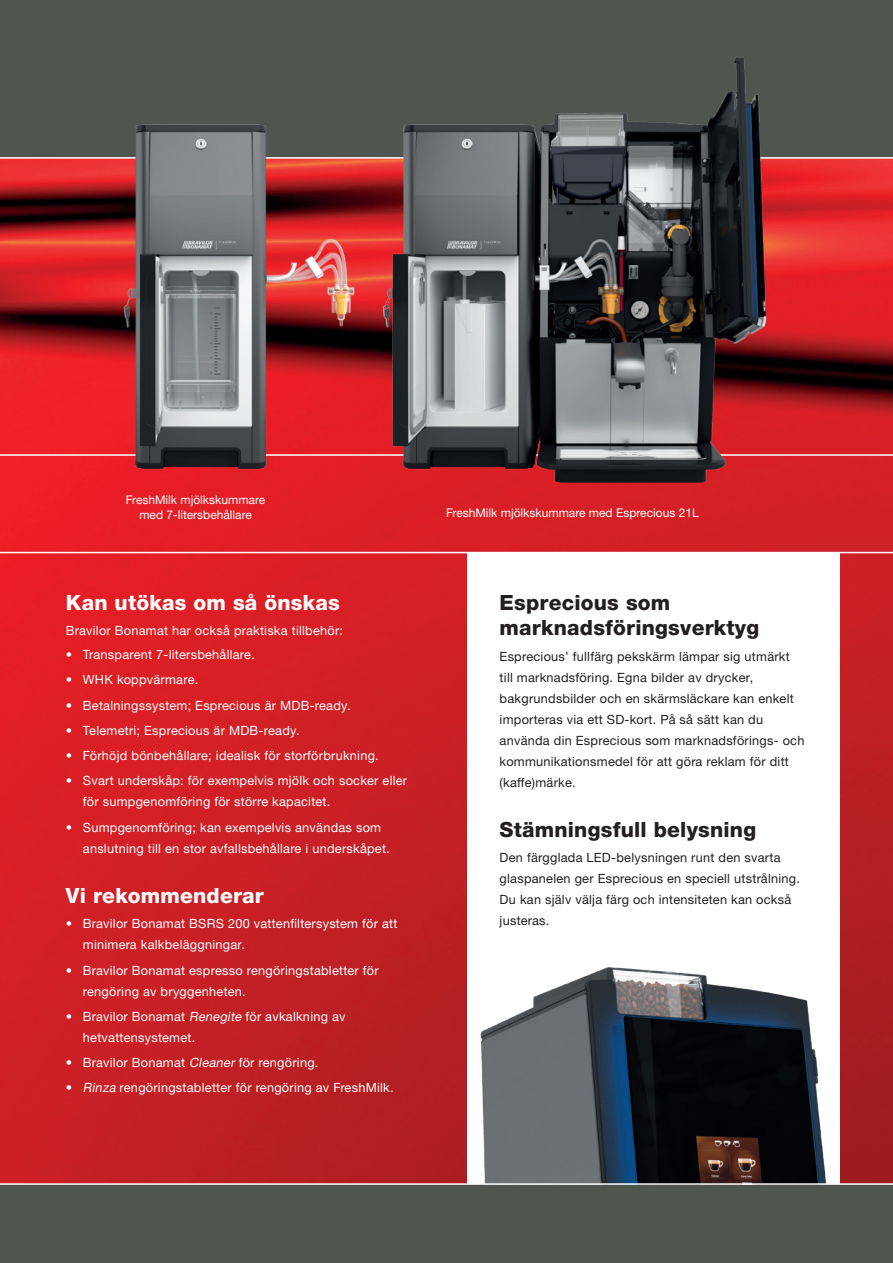
<style>
.page{position:relative;width:893px;height:1263px;background:#fff}
.page>*{position:absolute;margin:0;border:0;box-sizing:border-box;transform-origin:0 0}
.t1{font:800 21px/25.2px "Helvetica Neue LTW1 G";letter-spacing:.01em;color:#231f20}
.t2{font:800 21px "Helvetica Neue LTW1 G";letter-spacing:.01em;color:#fff}
.t3{font:12.75px/21px "Helvetica Neue LTW1 G";letter-spacing:.02em;color:#fff}
.t4{font:12.75px/21px "Helvetica Neue LTW1 G";letter-spacing:.02em;color:#231f20}
.t5{font:12px/14.4px "Helvetica Neue LTW1 G";color:#fff;text-align:center}
.s1{font-style:italic}
</style>
<div class="page">
<img style="left:0;top:159px;width:893px;height:1024px">
<div style="left:0;top:1184px;width:893px;height:79px;background:#4f5650"></div>
<div style="left:0;top:0;width:893px;height:158px;background:#4f5650"></div>
<div style="left:468px;top:552px;width:372px;height:632px;background:#fff"></div>
<img style="left:328px;top:782px;width:565px;height:401px">
<hr style="left:0;top:552px;width:893px;height:1px;background:#fff">
<hr style="left:0;top:157px;width:893px;height:2px;background:#fff">
<hr style="left:0;top:1183px;width:893px;height:2px;background:#fff">
<hr style="left:0;top:454px;width:893px;height:2px;background:#fff">
<img style="left:424px;top:57px;width:377px;height:500px">
<img style="left:0;top:124px;width:424px;height:433px">
<p class="t5" style="left:126px;top:493px;width:141px">FreshMilk mjölkskummare med 7-litersbehållare</p>
<h1 class="t2" style="left:66px;top:590px;width:275px">Kan utökas om så önskas</h1>
<p class="t3" style="left:66px;top:620px;width:279px">Bravilor Bonamat har också praktiska tillbehör:</p>
<p class="t3" style="left:66px;top:644px;width:190px">• Transparent 7-litersbehållare.</p>
<p class="t3" style="left:66px;top:669px;width:134px">• WHK koppvärmare.</p>
<p class="t3" style="left:66px;top:694px;width:286px">• Betalningssystem; Esprecious är MDB-ready.</p>
<p class="t3" style="left:66px;top:720px;width:235px">• Telemetri; Esprecious är MDB-ready.</p>
<p class="t3" style="left:66px;top:745px;width:314px">• Förhöjd bönbehållare; idealisk för storförbrukning.</p>
<p class="t3" style="left:83px;top:770px;width:326px;text-indent:-17px">• Svart underskåp: för exempelvis mjölk och socker eller för sumpgenomföring för större kapacitet.</p>
<p class="t3" style="left:83px;top:816px;width:308px;text-indent:-17px">• Sumpgenomföring; kan exempelvis användas som anslutning till en stor avfallsbehållare i underskåpet.</p>
<h1 class="t2" style="left:66px;top:883px;width:199px">Vi rekommenderar</h1>
<p class="t3" style="left:83px;top:913px;width:316px;text-indent:-17px">• Bravilor Bonamat BSRS 200 vattenfiltersystem för att minimera kalkbeläggningar.</p>
<p class="t3" style="left:83px;top:959px;width:297px;text-indent:-17px">• Bravilor Bonamat espresso rengöringstabletter för rengöring av bryggenheten.</p>
<p class="t3" style="left:83px;top:1006px;width:264px;text-indent:-17px">• Bravilor Bonamat <span class="s1">Renegite</span> för avkalkning av hetvattensystemet.</p>
<p class="t3" style="left:66px;top:1052px;width:254px">• Bravilor Bonamat <span class="s1">Cleaner</span> för rengöring.</p>
<p class="t3" style="left:66px;top:1077px;width:329px">• <span class="s1">Rinza</span> rengöringstabletter för rengöring av FreshMilk.</p>
<p class="t5" style="left:446px;top:505px;width:254px">FreshMilk mjölkskummare med Esprecious 21L</p>
<h1 class="t1" style="left:500px;top:590px;width:261px">Esprecious som marknadsföringsverktyg</h1>
<p class="t4" style="left:500px;top:645px;width:306px">Esprecious’ fullfärg pekskärm lämpar sig utmärkt till marknadsföring. Egna bilder av drycker, bakgrundsbilder och en skärmsläckare kan enkelt importeras via ett SD-kort. På så sätt kan du använda din Esprecious som marknadsförings- och kommunikationsmedel för att göra reklam för ditt (kaffe)märke.</p>
<h1 class="t1" style="left:500px;top:817px;width:258px">Stämningsfull belysning</h1>
<p class="t4" style="left:500px;top:847px;width:302px">Den färgglada LED-belysningen runt den svarta glaspanelen ger Esprecious en speciell utstrålning.<br>Du kan själv välja färg och intensiteten kan också justeras.</p>
</div>
